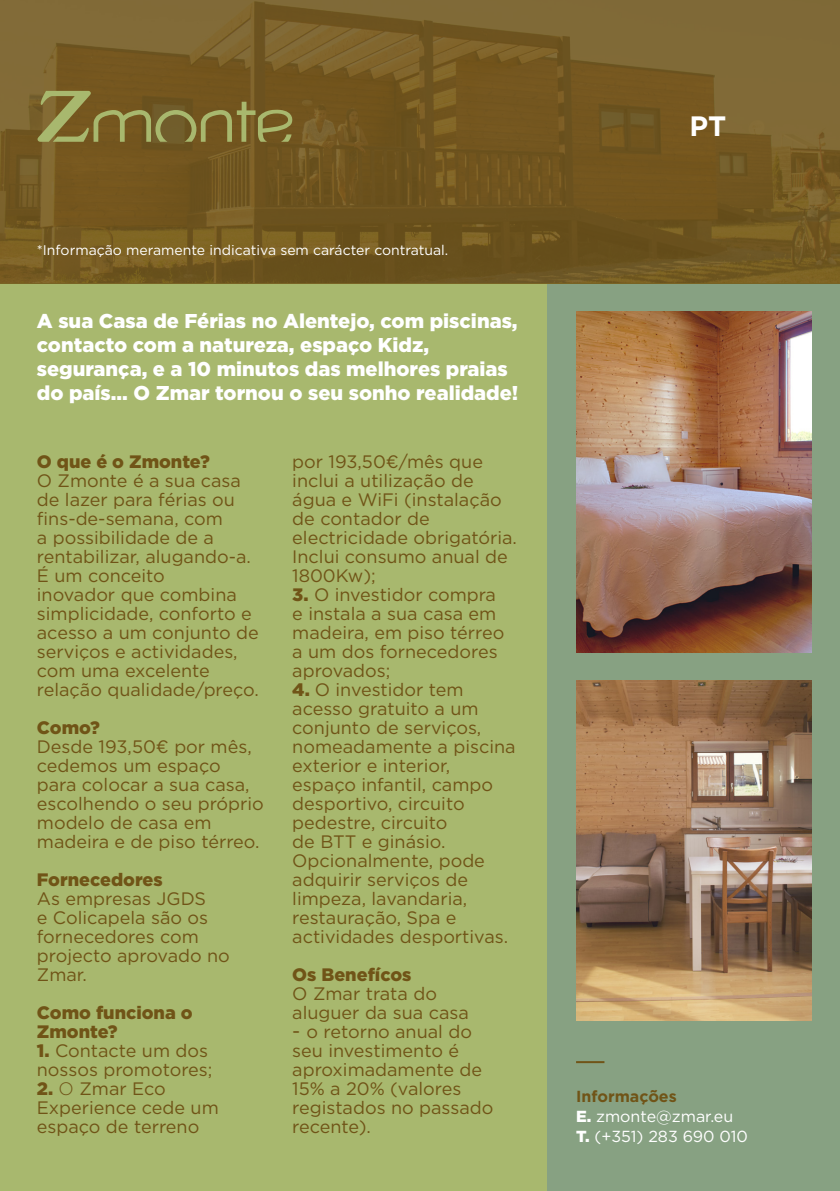
<style>
.page{position:relative;width:840px;height:1191px;background:#fff}
.page>*{position:absolute;margin:0;border:0;box-sizing:border-box;transform-origin:0 0}
.t1{font:700 28px "Gotham";color:#fff}
.t2{font:900 20px/24px "Gotham";color:#fff}
.t3{font:18px/19px "Gotham";color:#705417}
.t4{font:900 18px/19px "Gotham";color:#705417}
.t5{font:16px "Gotham";color:#fff}
.t6{font:700 16px "Gotham";color:#705417}
.t7{font:14px "Gotham";color:#fff}
.s1{font-weight:900}
.s2{font-weight:300}
.s3{font-size:20px}
</style>
<div class="page">
<div style="left:0;top:283px;width:839px;height:908px;background:#a8b86e"></div>
<div style="left:547px;top:283px;width:292px;height:907px;background:#87a182"></div>
<svg style="left:0;top:0;width:839px;height:283px;background:#755b25"></svg>
<svg style="left:38px;top:91px;width:256px;height:51px;background:#7f6e33"></svg>
<hr style="left:575px;top:1061px;width:29px;height:2px;background:#705417">
<img style="left:576px;top:312px;width:235px;height:340px">
<img style="left:576px;top:680px;width:235px;height:340px">
<p class="t7" style="left:37px;top:241px;width:413px">*Informação meramente indicativa sem carácter contratual.</p>
<p class="t2" style="left:37px;top:309px;width:483px">A sua Casa de Férias no Alentejo, com piscinas, contacto com a natureza, espaço Kidz, segurança, e a 10 minutos das melhores praias do país... O Zmar tornou o seu sonho realidade!</p>
<p class="t4" style="left:37px;top:452px;width:174px">O que é o Zmonte?</p>
<p class="t3" style="left:37px;top:471px;width:215px">O Zmonte é a sua casa de lazer para férias ou fins-de-semana, com<br>a possibilidade de a rentabilizar, alugando-a.</p>
<p class="t3" style="left:37px;top:566px;width:223px">É um conceito<br>inovador que combina simplicidade, conforto e acesso a um conjunto de serviços e actividades, com uma excelente relação qualidade/preço.</p>
<p class="t4" style="left:37px;top:718px;width:64px">Como?</p>
<p class="t3" style="left:37px;top:737px;width:228px">Desde 193,50€ por mês, cedemos um espaço para colocar a sua casa, escolhendo o seu próprio modelo de casa em madeira e de piso térreo.</p>
<p class="t4" style="left:37px;top:870px;width:127px">Fornecedores</p>
<p class="t3" style="left:37px;top:889px;width:194px">As empresas JGDS<br>e Colicapela são os fornecedores com projecto aprovado no<br>Zmar.</p>
<p class="t4" style="left:37px;top:1003px;width:157px">Como funciona o<br>Zmonte?</p>
<p class="t3" style="left:37px;top:1041px;width:177px"><span class="s1">1.</span> Contacte um dos nossos promotores;</p>
<p class="t3" style="left:37px;top:1079px;width:183px"><span class="s1">2.</span> <span class="s2">O</span> Zmar Eco<br>Experience cede um espaço de terreno</p>
<p class="t3" style="left:292px;top:452px;width:226px">por 193,50€/mês que inclui a utilização de água e WiFi (instalação de contador de electricidade obrigatória.<br>Inclui consumo anual de<br>1800Kw);</p>
<p class="t3" style="left:292px;top:585px;width:213px"><span class="s1">3.</span> O investidor compra e instala a sua casa em madeira, em piso térreo a um dos fornecedores aprovados;</p>
<p class="t3" style="left:292px;top:680px;width:225px"><span class="s1">4.</span> O investidor tem acesso gratuito a um conjunto de serviços, nomeadamente a piscina exterior e interior, espaço infantil, campo desportivo, circuito pedestre, circuito<br>de BTT e ginásio.<br>Opcionalmente, pode adquirir serviços de limpeza, lavandaria, restauração, Spa e actividades desportivas.</p>
<p class="t4" style="left:292px;top:965px;width:120px">Os Benefícos</p>
<p class="t3" style="left:292px;top:984px;width:178px">O Zmar trata do aluguer da sua casa</p>
<p class="t3" style="left:292px;top:1022px;width:202px"><span class="s3">-</span> o retorno anual do seu investimento é aproximadamente de<br>15% a 20% (valores registados no passado recente).</p>
<p class="t1" style="left:689px;top:107px;width:38px">PT</p>
<p class="t6" style="left:575px;top:1086px;width:102px">Informações</p>
<p class="t5" style="left:575px;top:1106px;width:159px"><span class="s1">E.</span> zmonte@zmar.eu</p>
<p class="t5" style="left:575px;top:1126px;width:173px"><span class="s1">T.</span> (+351) 283 690 010</p>
</div>
